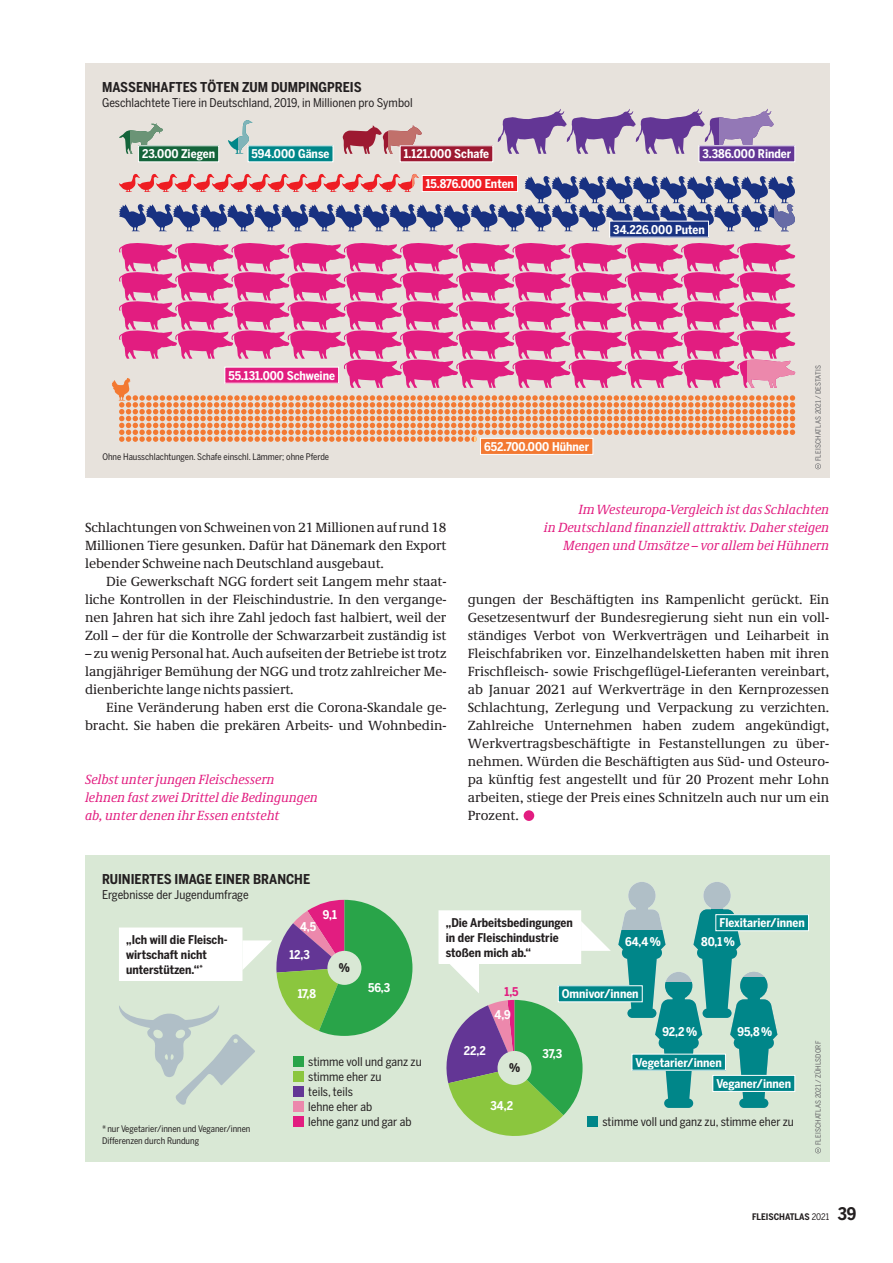
<style>
.page{position:relative;width:893px;height:1263px;background:#fff}
.page>*{position:absolute;margin:0;border:0;box-sizing:border-box;transform-origin:0 0}
.t1{font:13.5px/18px "Demos Pro";letter-spacing:-.005em;color:#231f20;text-align:justify}
.t2{font:italic 13.5px/18px "Demos Pro";letter-spacing:-.005em;color:#e21d80}
.t3{font:700 13.5px "Benton Sans Cond";color:#231f20}
.t4{font:700 12px "Benton Sans Cond";color:#fff}
.t5{font:12px/15px "Benton Sans Cond";color:#231f20}
.t6{font:700 12px/15px "Benton Sans Cond";color:#231f20}
.t7{font:700 12px "Benton Sans Cond";color:#e21d80}
.t8{font:9px/12px "Benton Sans Cond";color:#231f20}
.t9{font:700 9px "Benton Sans Cond";color:#231f20}
.t10{font:7.2px "Benton Sans Cond";letter-spacing:.02em;color:#636366}
.s1{font-weight:400}
.s2{font-size:17.25px}
</style>
<div class="page">
<div style="left:524px;top:810px;width:10px;height:11px;background:#e21d80;border-radius:50%"></div>
<div style="left:85px;top:64px;width:744px;height:414px;background:#e7e2dc"></div>
<svg style="left:815px;top:463px;width:6px;height:6px"></svg>
<div style="left:85px;top:856px;width:744px;height:306px;background:#d9e8d5"></div>
<div style="left:293px;top:1101px;width:11px;height:11px;background:#ec88ac"></div>
<div style="left:293px;top:1116px;width:11px;height:11px;background:#e21d80"></div>
<div style="left:713px;top:1075px;width:82px;height:16px;background:#008689"></div>
<div style="left:712px;top:1075px;width:83px;height:17px;border:1px solid #fff"></div>
<svg style="left:621px;top:882px;width:156px;height:226px"></svg>
<svg style="left:618px;top:930px;width:48px;height:88px;fill:#008689"></svg>
<svg style="left:450px;top:964px;width:29px;height:29px"></svg>
<div style="left:439px;top:911px;width:142px;height:52px;background:#fff"></div>
<div style="left:439px;top:910px;width:142px;height:54px;border:1px solid #fff"></div>
<svg style="left:581px;top:921px;width:30px;height:30px"></svg>
<div style="left:480px;top:438px;width:113px;height:16px;background:#f37932"></div>
<div style="left:480px;top:438px;width:113px;height:17px;border:1px solid #fff"></div>
<svg style="left:497px;top:109px;width:277px;height:45px"></svg>
<svg style="left:228px;top:137px;width:10px;height:17px"></svg>
<svg style="left:238px;top:120px;width:15px;height:34px"></svg>
<svg style="left:119px;top:123px;width:44px;height:31px"></svg>
<svg style="left:343px;top:125px;width:79px;height:29px"></svg>
<svg style="left:112px;top:243px;width:683px;height:199px"></svg>
<div style="left:699px;top:146px;width:96px;height:16px;background:#633695"></div>
<div style="left:699px;top:145px;width:96px;height:17px;border:1px solid #fff"></div>
<div style="left:248px;top:146px;width:85px;height:16px;background:#008689"></div>
<div style="left:139px;top:146px;width:80px;height:16px;background:#14643a"></div>
<div style="left:400px;top:146px;width:93px;height:16px;background:#9d1931"></div>
<svg style="left:119px;top:174px;width:676px;height:57px"></svg>
<div style="left:610px;top:221px;width:98px;height:16px;background:#183181"></div>
<svg style="left:446px;top:1000px;width:137px;height:136px"></svg>
<svg style="left:119px;top:900px;width:293px;height:205px"></svg>
<div style="left:327px;top:951px;width:34px;height:34px;background:#d9e8d5;border-radius:50%"></div>
<div style="left:497px;top:1051px;width:34px;height:34px;background:#d9e8d5;border-radius:50%"></div>
<svg style="left:815px;top:1147px;width:6px;height:6px"></svg>
<div style="left:716px;top:915px;width:92px;height:16px;background:#008689"></div>
<div style="left:715px;top:914px;width:94px;height:17px;border:1px solid #fff"></div>
<div style="left:587px;top:1116px;width:11px;height:11px;background:#008689"></div>
<div style="left:558px;top:986px;width:84px;height:16px;background:#008689"></div>
<p class="t3" style="left:102px;top:79px;width:261px">MASSENHAFTES TÖTEN ZUM DUMPINGPREIS</p>
<p class="t5" style="left:102px;top:95px;width:312px">Geschlachtete Tiere in Deutschland, 2019, in Millionen pro Symbol</p>
<p class="t4" style="left:142px;top:147px;width:74px">23.000 Ziegen</p>
<p class="t4" style="left:252px;top:147px;width:79px">594.000 Gänse</p>
<p class="t4" style="left:404px;top:147px;width:87px">1.121.000 Schafe</p>
<p class="t4" style="left:702px;top:147px;width:90px">3.386.000 Rinder</p>
<p class="t4" style="left:426px;top:177px;width:90px">15.876.000 Enten</p>
<p class="t4" style="left:613px;top:222px;width:93px">34.226.000 Puten</p>
<p class="t4" style="left:228px;top:368px;width:108px">55.131.000 Schweine</p>
<p class="t8" style="left:102px;top:451px;width:228px">Ohne Hausschlachtungen. Schafe einschl. Lämmer; ohne Pferde</p>
<p class="t4" style="left:484px;top:439px;width:107px">652.700.000 Hühner</p>
<p class="t10" style="left:814px;top:461px;width:97px;rotate:-90deg">FLEISCHATLAS 2021 / DESTATIS</p>
<p class="t1" style="left:85px;top:518px;width:363px">Schlachtungen von Schweinen von 21 Millionen auf rund 18<br>Millionen Tiere gesunken. Dafür hat Dänemark den Export lebender Schweine nach Deutschland ausgebaut.</p>
<p class="t1" style="left:85px;top:572px;width:363px;text-indent:21px">Die Gewerkschaft NGG fordert seit Langem mehr staat&shy;liche Kontrollen in der Fleischindustrie. In den vergange&shy;nen Jahren hat sich ihre Zahl jedoch fast halbiert, weil der Zoll – der für die Kontrolle der Schwarzarbeit zuständig ist</p>
<p class="t1" style="left:85px;top:644px;width:363px">– zu wenig Personal hat. Auch aufseiten der Betriebe ist trotz langjähriger Bemühung der NGG und trotz zahlreicher Me&shy;dienberichte lange nichts passiert.</p>
<p class="t1" style="left:85px;top:698px;width:363px;text-align:right">Eine Veränderung haben erst die Corona-Skandale ge&shy;bracht. Sie haben die prekären Arbeits- und Wohnbedin-</p>
<p class="t2" style="left:85px;top:770px;width:234px">Selbst unter jungen Fleischessern lehnen fast zwei Drittel die Bedingungen ab, unter denen ihr Essen entsteht</p>
<p class="t3" style="left:102px;top:871px;width:210px">RUINIERTES IMAGE EINER BRANCHE</p>
<p class="t5" style="left:102px;top:887px;width:148px">Ergebnisse der Jugendumfrage</p>
<p class="t2" style="left:544px;top:500px;width:287px;text-align:right">Im Westeuropa-Vergleich ist das Schlachten<br>in Deutschland finanziell attraktiv. Daher steigen<br>Mengen und Umsätze – vor allem bei Hühnern</p>
<p class="t1" style="left:468px;top:590px;width:363px">gungen der Beschäftigten ins Rampenlicht gerückt. Ein Gesetzesentwurf der Bundesregierung sieht nun ein voll&shy;ständiges Verbot von Werkverträgen und Leiharbeit in Fleischfabriken vor. Einzelhandelsketten haben mit ihren Frischfleisch- sowie Frischgeflügel-Lieferanten vereinbart, ab Januar 2021 auf Werkverträge in den Kernprozessen Schlachtung, Zerlegung und Verpackung zu verzichten.<br>Zahlreiche Unternehmen haben zudem angekündigt, Werkvertragsbeschäftigte in Festanstellungen zu über&shy;nehmen. Würden die Beschäftigten aus Süd- und Osteuro&shy;pa künftig fest angestellt und für 20 Prozent mehr Lohn arbeiten, stiege der Preis eines Schnitzeln auch nur um ein Prozent.</p>
<p class="t4" style="left:323px;top:907px;width:16px">9,1</p>
<p class="t6" style="left:446px;top:915px;width:129px">„Die Arbeitsbedingungen in der Fleischindustrie stoßen mich ab.“</p>
<p class="t4" style="left:719px;top:916px;width:87px">Flexitarier/innen</p>
<p class="t4" style="left:300px;top:919px;width:18px">4,5</p>
<p class="t6" style="left:126px;top:932px;width:103px">„Ich will die Fleisch-</p>
<p class="t4" style="left:625px;top:935px;width:37px">64,4 %</p>
<p class="t4" style="left:701px;top:935px;width:35px">80,1 %</p>
<p class="t6" style="left:126px;top:947px;width:82px">wirtschaft nicht unterstützen.“<sup>*</sup></p>
<p class="t4" style="left:289px;top:948px;width:22px">12,3</p>
<p class="t4" style="left:298px;top:986px;width:20px">17,8</p>
<p class="t6" style="left:339px;top:961px;width:13px">%</p>
<p class="t4" style="left:368px;top:981px;width:24px">56,3</p>
<p class="t7" style="left:504px;top:984px;width:16px">1,5</p>
<p class="t4" style="left:562px;top:987px;width:78px">Omnivor/innen</p>
<p class="t8" style="left:102px;top:1123px;width:150px">* nur Vegetarier/innen und Veganer/innen<br>Differenzen durch Rundung</p>
<p class="t5" style="left:308px;top:1054px;width:115px">stimme voll und ganz zu stimme eher zu<br>teils, teils<br>lehne eher ab<br>lehne ganz und gar ab</p>
<p class="t4" style="left:494px;top:1007px;width:18px">4,9</p>
<p class="t4" style="left:464px;top:1043px;width:24px">22,2</p>
<p class="t4" style="left:542px;top:1047px;width:22px">37,3</p>
<p class="t6" style="left:509px;top:1061px;width:13px">%</p>
<p class="t4" style="left:490px;top:1098px;width:24px">34,2</p>
<p class="t4" style="left:662px;top:1025px;width:36px">92,2 %</p>
<p class="t4" style="left:635px;top:1055px;width:88px">Vegetarier/innen</p>
<p class="t4" style="left:737px;top:1025px;width:36px">95,8 %</p>
<p class="t4" style="left:716px;top:1076px;width:76px">Veganer/innen</p>
<p class="t5" style="left:602px;top:1114px;width:193px">stimme voll und ganz zu, stimme eher zu</p>
<p class="t10" style="left:814px;top:1145px;width:106px;rotate:-90deg">FLEISCHATLAS 2021 / ZÜHLSDORF</p>
<p class="t9" style="left:752px;top:1212px;width:106px">FLEISCHATLAS <span class="s1">2021</span> <span class="s2">39</span></p>
</div>
